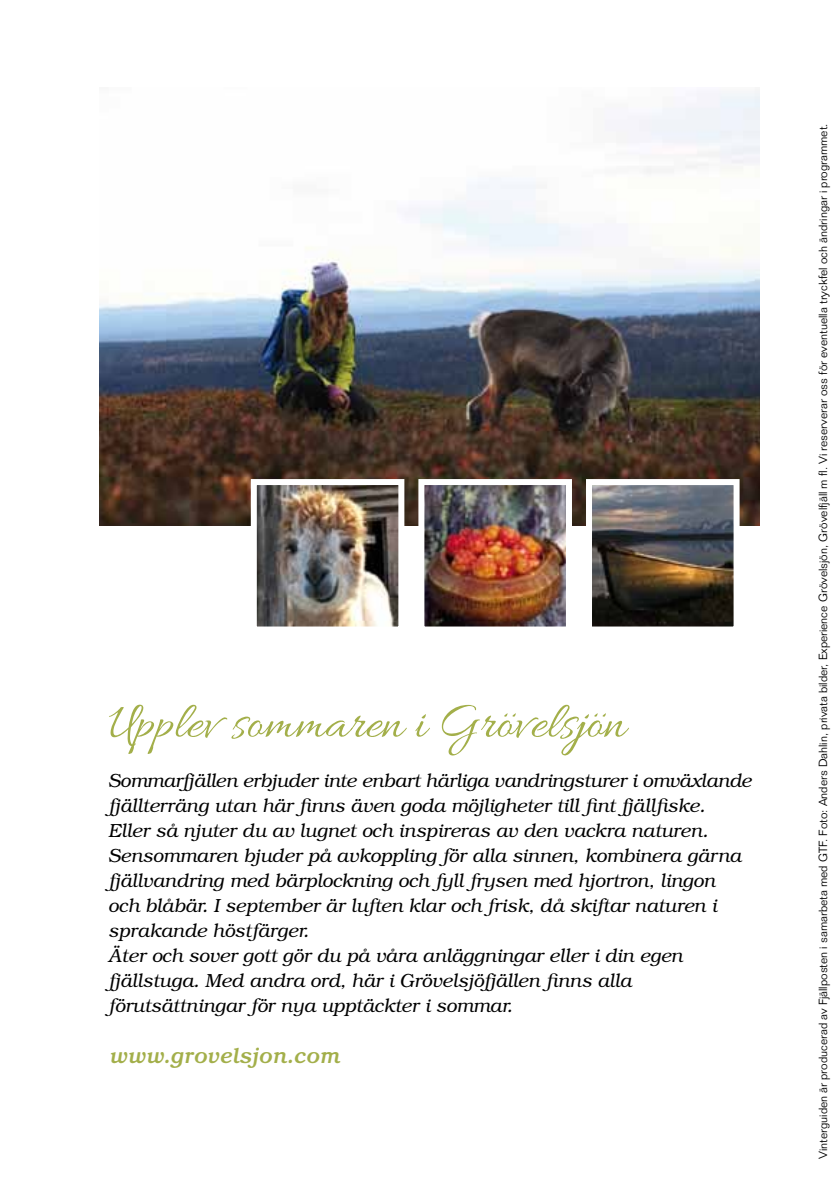
<style>
.page{position:relative;width:840px;height:1191px;background:#fff}
.page>*{position:absolute;margin:0;border:0;box-sizing:border-box;transform-origin:0 0}
.t1{font:52px "Allura";color:#a3af4a}
.t2{font:italic 500 22px "Bookman";color:#a3af4a}
.t3{font:italic 300 19px/25px "Bookman";color:#000}
.t4{font:300 11.6px "Folio";color:#000}
</style>
<div class="page">
<img style="left:100px;top:90px;width:658px;height:435px">
<img style="left:425px;top:486px;width:139px;height:139px">
<div style="left:418px;top:479px;width:153px;height:153px;border:6px solid #fff"></div>
<img style="left:592px;top:486px;width:140px;height:139px">
<div style="left:585px;top:479px;width:154px;height:153px;border:6px solid #fff"></div>
<img style="left:258px;top:486px;width:139px;height:139px">
<div style="left:251px;top:479px;width:153px;height:153px;border:6px solid #fff"></div>
<h1 class="t1" style="left:108px;top:694px;width:518px">Upplev sommaren i Grövelsjön</h1>
<p class="t3" style="left:108px;top:768px;width:644px">Sommarfjällen erbjuder inte enbart härliga vandringsturer i omväxlande fjällterräng utan här finns även goda möjligheter till fint fjällfiske.<br>Eller så njuter du av lugnet och inspireras av den vackra naturen.<br>Sensommaren bjuder på avkoppling för alla sinnen, kombinera gärna fjällvandring med bärplockning och fyll frysen med hjortron, lingon<br>och blåbär. I september är luften klar och frisk, då skiftar naturen i sprakande höstfärger.<br>Äter och sover gott gör du på våra anläggningar eller i din egen fjällstuga. Med andra ord, här i Grövelsjöfjällen finns alla förutsättningar för nya upptäckter i sommar.</p>
<p class="t2" style="left:110px;top:1043px;width:232px">www.grovelsjon.com</p>
<p class="t4" style="left:815px;top:1159px;width:1036px;rotate:-90deg">Vinterguiden är producerad av Fjällposten i samarbeta med GTF. Foto: Anders Dahlin, privata bilder, Experience Grövelsjön, Grövelfjäll m fl. Vi reserverar oss för eventuella tryckfel och ändringar i programmet.</p>
</div>
